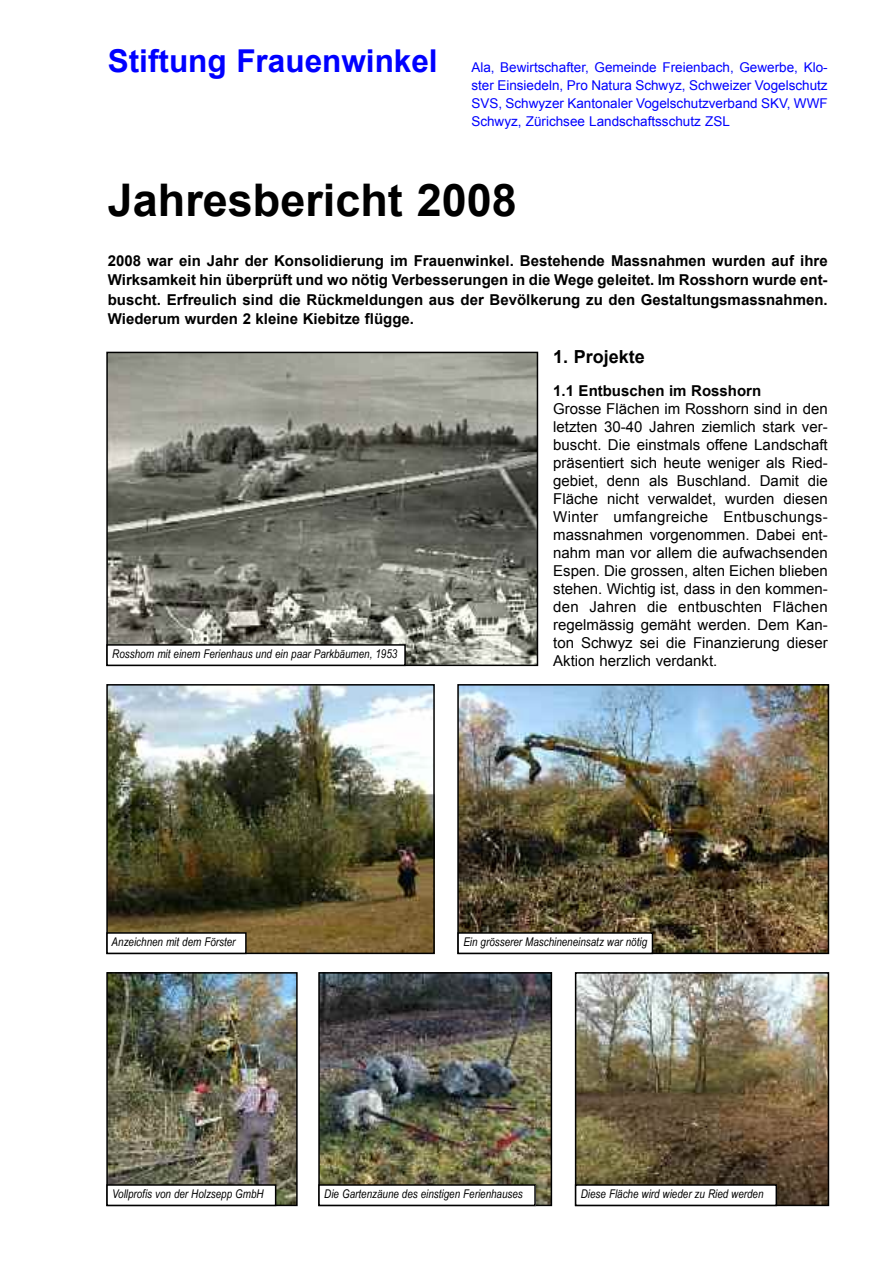
<style>
.page{position:relative;width:893px;height:1263px;background:#fff}
.page>*{position:absolute;margin:0;border:0;box-sizing:border-box;transform-origin:0 0}
.t1{font:700 45px "Arial";color:#000}
.t2{font:700 31.5px "Arial";color:#00f}
.t3{font:700 18px "Arial";color:#000}
.t4{font:15px/18px "Arial";color:#000;text-align:justify}
.t5{font:700 15px/19.5px "Arial";color:#000;text-align:justify}
.t6{font:13.5px/18px "Arial";color:#00f;text-align:justify}
.t7{font:italic 12px "Arial Narrow";color:#000}
</style>
<div class="page">
<img style="left:109px;top:355px;width:426px;height:308px">
<div style="left:106px;top:352px;width:432px;height:314px;border:2px solid #000"></div>
<img style="left:460px;top:687px;width:366px;height:264px">
<div style="left:457px;top:684px;width:372px;height:270px;border:2px solid #000"></div>
<div style="left:107px;top:645px;width:298px;height:20px;background:#fff"></div>
<div style="left:106px;top:644px;width:300px;height:22px;border:2px solid #000"></div>
<div style="left:458px;top:933px;width:194px;height:20px;background:#fff"></div>
<div style="left:457px;top:932px;width:196px;height:22px;border:2px solid #000"></div>
<img style="left:109px;top:687px;width:323px;height:264px">
<div style="left:106px;top:684px;width:329px;height:270px;border:2px solid #000"></div>
<img style="left:578px;top:975px;width:248px;height:228px">
<div style="left:575px;top:972px;width:254px;height:234px;border:2px solid #000"></div>
<img style="left:109px;top:975px;width:186px;height:228px">
<div style="left:106px;top:972px;width:192px;height:234px;border:2px solid #000"></div>
<img style="left:321px;top:975px;width:228px;height:228px">
<div style="left:318px;top:972px;width:234px;height:234px;border:2px solid #000"></div>
<div style="left:107px;top:933px;width:139px;height:20px;background:#fff"></div>
<div style="left:106px;top:932px;width:141px;height:22px;border:2px solid #000"></div>
<div style="left:576px;top:1185px;width:200px;height:20px;background:#fff"></div>
<div style="left:575px;top:1184px;width:202px;height:22px;border:2px solid #000"></div>
<div style="left:319px;top:1185px;width:216px;height:20px;background:#fff"></div>
<div style="left:318px;top:1184px;width:218px;height:22px;border:2px solid #000"></div>
<div style="left:107px;top:1185px;width:169px;height:20px;background:#fff"></div>
<div style="left:106px;top:1184px;width:170px;height:22px;border:2px solid #000"></div>
<h2 class="t2" style="left:108px;top:43px;width:331px">Stiftung Frauenwinkel</h2>
<p class="t6" style="left:471px;top:58px;width:358px">Ala, Bewirtschafter, Gemeinde Freienbach, Gewerbe, Klo&shy;ster Einsiedeln, Pro Natura Schwyz, Schweizer Vogelschutz SVS, Schwyzer Kantonaler Vogelschutzverband SKV, WWF Schwyz, Zürichsee Landschaftsschutz ZSL</p>
<h1 class="t1" style="left:108px;top:175px;width:410px">Jahresbericht 2008</h1>
<p class="t5" style="left:108px;top:251px;width:721px">2008 war ein Jahr der Konsolidierung im Frauenwinkel. Bestehende Massnahmen wurden auf ihre Wirksamkeit hin überprüft und wo nötig Verbesserungen in die Wege geleitet. Im Rosshorn wurde ent&shy;buscht. Erfreulich sind die Rückmeldungen aus der Bevölkerung zu den Gestaltungsmassnahmen.<br>Wiederum wurden 2 kleine Kiebitze flügge.</p>
<p class="t3" style="left:553px;top:347px;width:93px">1. Projekte</p>
<p class="t5" style="left:553px;top:381px;width:209px">1.1 Entbuschen im Rosshorn</p>
<p class="t4" style="left:553px;top:400px;width:276px">Grosse Flächen im Rosshorn sind in den letzten 30-40 Jahren ziemlich stark ver&shy;buscht. Die einstmals offene Landschaft präsentiert sich heute weniger als Ried&shy;gebiet, denn als Buschland. Damit die Fläche nicht verwaldet, wurden diesen Winter umfangreiche Entbuschungs&shy;massnahmen vorgenommen. Dabei ent&shy;nahm man vor allem die aufwachsenden Espen. Die grossen, alten Eichen blieben stehen. Wichtig ist, dass in den kommen&shy;den Jahren die entbuschten Flächen regelmässig gemäht werden. Dem Kan&shy;ton Schwyz sei die Finanzierung dieser Aktion herzlich verdankt.</p>
<p class="t7" style="left:112px;top:647px;width:287px">Rosshorn mit einem Ferienhaus und ein paar Parkbäumen, 1953</p>
<p class="t7" style="left:112px;top:935px;width:125px">Anzeichnen mit dem Förster</p>
<p class="t7" style="left:463px;top:935px;width:185px">Ein grösserer Maschineneinsatz war nötig</p>
<p class="t7" style="left:112px;top:1187px;width:153px">Vollprofis von der Holzsepp GmbH</p>
<p class="t7" style="left:324px;top:1187px;width:200px">Die Gartenzäune des einstigen Ferienhauses</p>
<p class="t7" style="left:581px;top:1187px;width:184px">Diese Fläche wird wieder zu Ried werden</p>
</div>
